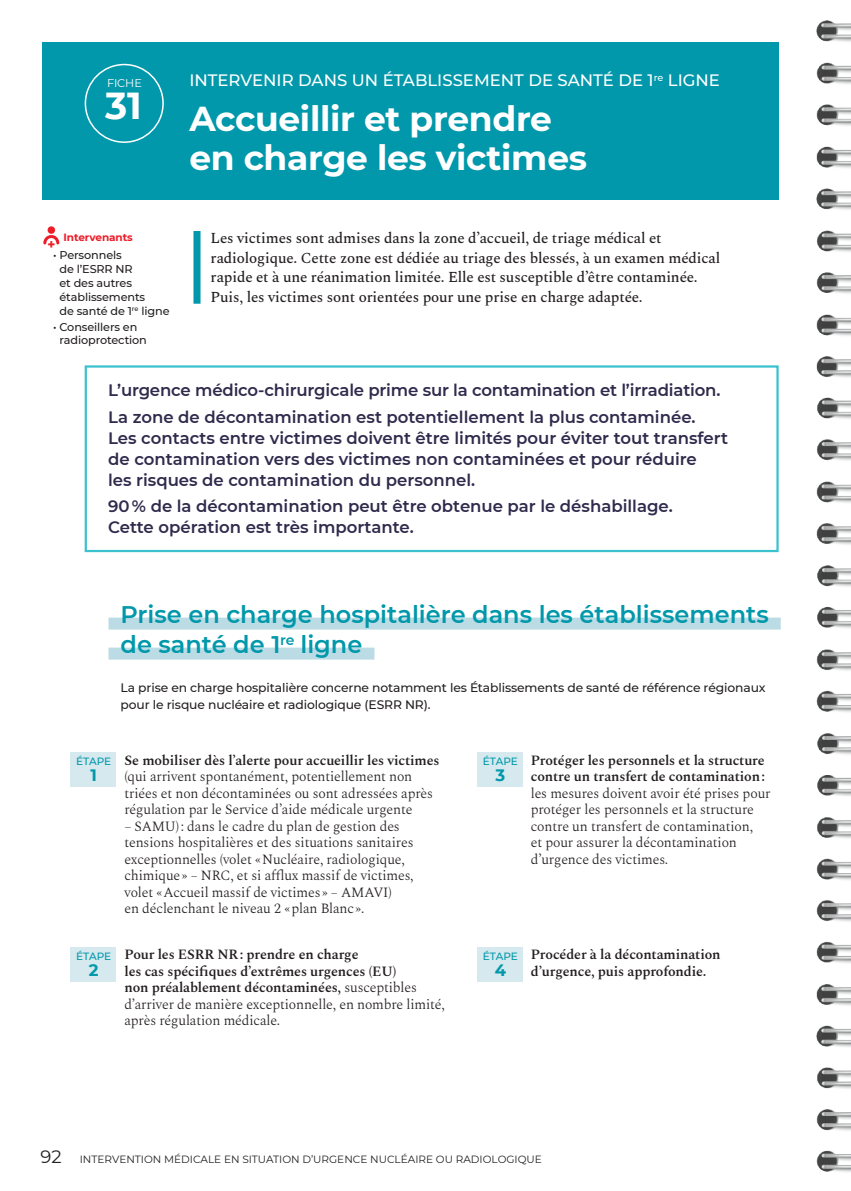
<style>
.page{position:relative;width:851px;height:1191px;background:#fff}
.page>*{position:absolute;margin:0;border:0;box-sizing:border-box;transform-origin:0 0}
.t1{font:700 37.5px "Montserrat";color:#fff}
.t2{font:700 34.5px/39px "Montserrat";letter-spacing:-.01em;color:#fff}
.t3{font:600 24px/30px "Montserrat";color:#0098aa}
.t4{font:600 16.5px/21px "Montserrat";color:#302a4c}
.t5{font:500 16.5px "Montserrat";color:#fff}
.t6{font:700 16.5px "Montserrat";color:#0098aa}
.t7{font:700 semi-condensed 15.6px "Barlow";color:#ee1d23}
.t8{font:500 15px/19.5px "Spectral";letter-spacing:-.01em;color:#231f20}
.t9{font:300 13.95px/16.5px "Spectral";letter-spacing:-.01em;color:#231f20}
.t10{font:600 13.95px/16.5px "Spectral";letter-spacing:-.01em;color:#231f20}
.t11{font:600 13.95px "Montserrat";color:#0098aa}
.t12{font:500 12.3px/16.2px "Montserrat";letter-spacing:-.01em;color:#231f20}
.t13{font:500 11.25px/13.8px "Montserrat";letter-spacing:-.01em;color:#231f20}
.t14{font:11.25px "Montserrat";letter-spacing:-.01em;color:#fff}
.t15{font:10.5px "Montserrat";color:#231f20}
.t16{font:500 10.5px "Montserrat";letter-spacing:-.005em;color:#0098aa}
.t17{font:700 10.5px "Montserrat";letter-spacing:-.01em;color:#ee1c28}
.s1{font-weight:300}
.s2{font-size:18px}
</style>
<div class="page">
<div style="left:193px;top:231px;width:7px;height:73px;background:#0098aa"></div>
<svg style="left:43px;top:233px;width:17px;height:12px"></svg>
<div style="left:48px;top:226px;width:7px;height:8px;background:#ee1c28;border-radius:50%"></div>
<div style="left:85px;top:365px;width:693px;height:187px;border:2px solid #3cc1ce"></div>
<div style="left:108px;top:617px;width:672px;height:12px;background:#bbdce4"></div>
<div style="left:108px;top:647px;width:266px;height:12px;background:#bbdce4"></div>
<div style="left:43px;top:43px;width:735px;height:157px;background:#0098aa"></div>
<div style="left:85px;top:64px;width:79px;height:79px;border:2px solid #fff;border-radius:50%"></div>
<div style="left:70px;top:752px;width:46px;height:34px;background:#d5e9ee"></div>
<div style="left:477px;top:752px;width:46px;height:34px;background:#d5e9ee"></div>
<div style="left:70px;top:947px;width:46px;height:34px;background:#d5e9ee"></div>
<div style="left:477px;top:947px;width:46px;height:34px;background:#d5e9ee"></div>
<img style="left:816px;top:20px;width:34px;height:1027px">
<img style="left:816px;top:1067px;width:34px;height:105px">
<p class="t5" style="left:189px;top:69px;width:532px">INTERVENIR DANS UN ÉTABLISSEMENT DE SANTÉ DE 1<sup>re</sup> LIGNE</p>
<p class="t14" style="left:107px;top:76px;width:36px">FICHE</p>
<h1 class="t1" style="left:105px;top:79px;width:38px">31</h1>
<h2 class="t2" style="left:189px;top:98px;width:399px">Accueillir et prendre en charge les victimes</h2>
<p class="t17" style="left:64px;top:230px;width:71px">Intervenants</p>
<p class="t13" style="left:59px;top:248px;width:111px;text-indent:-6px">• Personnels<br>de l’ESRR NR<br>et des autres établissements<br>de santé de 1<sup>re</sup> ligne</p>
<p class="t13" style="left:59px;top:319px;width:89px;text-indent:-6px">• Conseillers en radioprotection</p>
<p class="t7" style="left:48px;top:234px;width:9px">+</p>
<p class="t8" style="left:210px;top:228px;width:511px">Les victimes sont admises dans la zone d’accueil, de triage médical et radiologique. Cette zone est dédiée au triage des blessés, à un examen médical rapide et à une réanimation limitée. Elle est susceptible d’être contaminée.<br>Puis, les victimes sont orientées pour une prise en charge adaptée.</p>
<p class="t4" style="left:108px;top:377px;width:613px;line-height:26.2px">L’urgence médico‑chirurgicale prime sur la contamination et l’irradiation.<br>La zone de décontamination est potentiellement la plus contaminée.</p>
<p class="t4" style="left:108px;top:426px;width:621px">Les contacts entre victimes doivent être limités pour éviter tout transfert de contamination vers des victimes non contaminées et pour réduire<br>les risques de contamination du personnel.</p>
<p class="t4" style="left:108px;top:495px;width:566px">90 % de la décontamination peut être obtenue par le déshabillage.<br>Cette opération est très importante.</p>
<h3 class="t3" style="left:120px;top:598px;width:649px">Prise en charge hospitalière dans les établissements de santé de 1 ligne</h3>
<p class="t11" style="left:280px;top:629px;width:16px">re</p>
<p class="t12" style="left:121px;top:679px;width:646px">La prise en charge hospitalière concerne notamment les Établissements de santé de référence régionaux pour le risque nucléaire et radiologique (ESRR NR).</p>
<p class="t16" style="left:76px;top:754px;width:37px">ÉTAPE</p>
<p class="t6" style="left:90px;top:763px;width:8px">1</p>
<p class="t16" style="left:76px;top:949px;width:37px">ÉTAPE</p>
<p class="t6" style="left:89px;top:958px;width:11px">2</p>
<p class="t10" style="left:124px;top:751px;width:316px">Se mobiliser dès l’alerte pour accueillir les victimes</p>
<p class="t9" style="left:124px;top:767px;width:310px">(qui arrivent spontanément, potentiellement non triées et non décontaminées ou sont adressées après régulation par le Service d’aide médicale urgente</p>
<p class="t9" style="left:124px;top:817px;width:290px">– SAMU) : dans le cadre du plan de gestion des tensions hospitalières et des situations sanitaires exceptionnelles (volet « Nucléaire, radiologique, chimique » – NRC, et si afflux massif de victimes, volet « Accueil massif de victimes » – AMAVI)<br>en déclenchant le niveau 2 « plan Blanc ».</p>
<p class="t10" style="left:124px;top:945px;width:322px">Pour les ESRR NR : prendre en charge<br>les cas spécifiques d’extrêmes urgences (EU)<br>non préalablement décontaminées, <span class="s1">susceptibles d’arriver de manière exceptionnelle, en nombre limité, après régulation médicale.</span></p>
<p class="t16" style="left:483px;top:754px;width:37px">ÉTAPE</p>
<p class="t6" style="left:495px;top:763px;width:11px">3</p>
<p class="t10" style="left:530px;top:751px;width:236px">Protéger les personnels et la structure contre un transfert de contamination :</p>
<p class="t9" style="left:530px;top:784px;width:241px">les mesures doivent avoir été prises pour protéger les personnels et la structure contre un transfert de contamination,<br>et pour assurer la décontamination d’urgence des victimes.</p>
<p class="t16" style="left:483px;top:949px;width:37px">ÉTAPE</p>
<p class="t6" style="left:494px;top:958px;width:13px">4</p>
<p class="t10" style="left:530px;top:945px;width:191px">Procéder à la décontamination d’urgence, puis approfondie.</p>
<p class="t15" style="left:41px;top:1152px;width:502px"><span class="s2">92</span> INTERVENTION MÉDICALE EN SITUATION D’URGENCE NUCLÉAIRE OU RADIOLOGIQUE</p>
</div>
